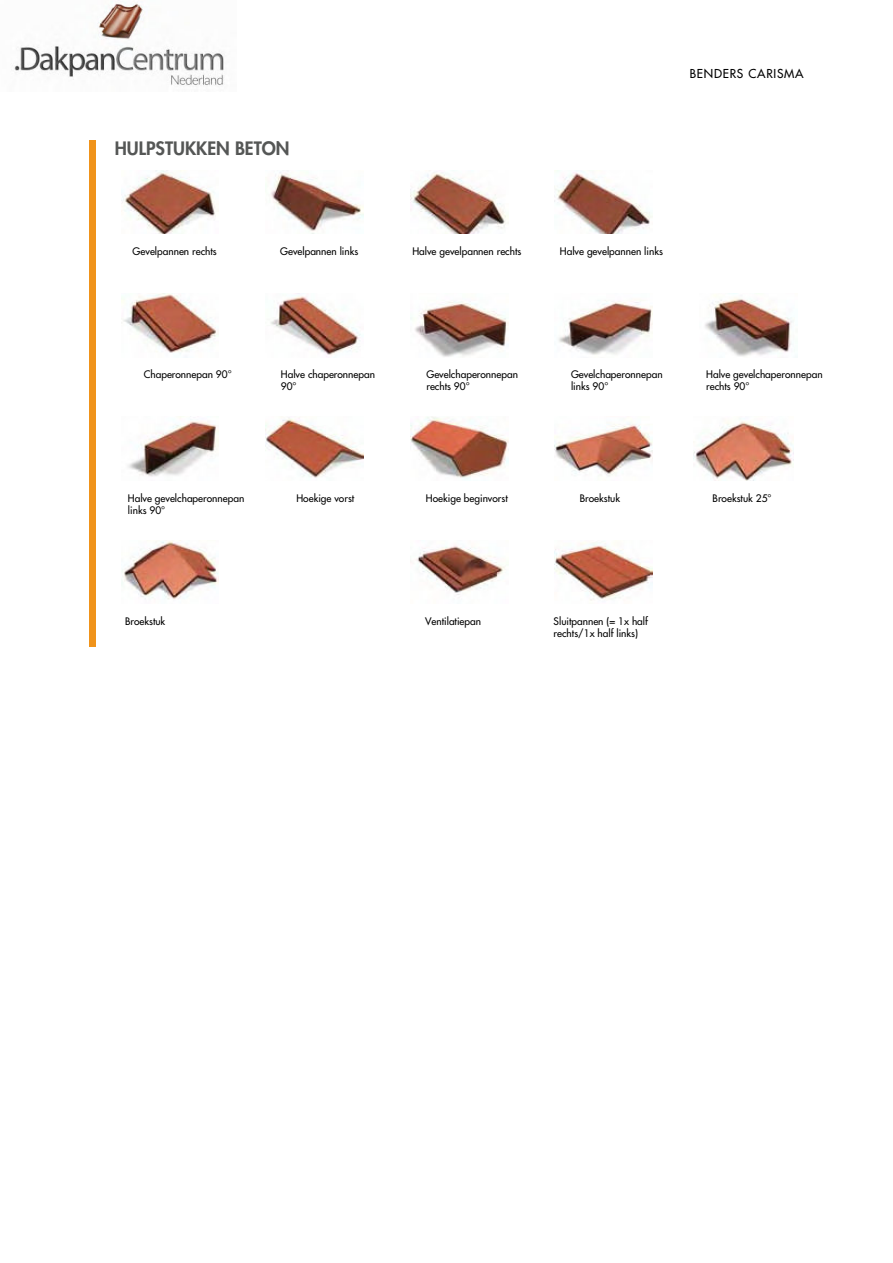
<style>
.page{position:relative;width:893px;height:1263px;background:#fff}
.page>*{position:absolute;margin:0;border:0;box-sizing:border-box;transform-origin:0 0}
.t1{font:800 18px "Futura Std";color:#555756}
.t2{font:500 12px "Futura Std";letter-spacing:.06em;color:#000}
.t3{font:500 10.2px "Futura Std";color:#000}
</style>
<div class="page">
<img style="left:410px;top:417px;width:98px;height:63px">
<img style="left:266px;top:418px;width:98px;height:60px">
<img style="left:128px;top:417px;width:91px;height:60px">
<img style="left:705px;top:293px;width:88px;height:64px">
<img style="left:558px;top:300px;width:95px;height:55px">
<img style="left:410px;top:301px;width:98px;height:56px">
<img style="left:270px;top:293px;width:91px;height:64px">
<img style="left:121px;top:293px;width:98px;height:61px">
<img style="left:555px;top:170px;width:98px;height:64px">
<img style="left:410px;top:172px;width:98px;height:62px">
<img style="left:271px;top:170px;width:93px;height:64px">
<img style="left:121px;top:170px;width:94px;height:64px">
<div style="left:89px;top:140px;width:7px;height:506px;background:#f0931a"></div>
<img style="left:555px;top:424px;width:98px;height:52px">
<img style="left:693px;top:421px;width:99px;height:59px">
<img style="left:121px;top:540px;width:98px;height:60px">
<img style="left:410px;top:545px;width:96px;height:50px">
<img style="left:555px;top:542px;width:98px;height:59px">
<img style="left:14px;top:1px;width:210px;height:85px">
<h1 class="t1" style="left:115px;top:141px;width:176px">HULPSTUKKEN BETON</h1>
<p class="t2" style="left:690px;top:67px;width:115px">BENDERS CARISMA</p>
<p class="t3" style="left:133px;top:246px;width:86px">Gevelpannen rechts</p>
<p class="t3" style="left:280px;top:246px;width:80px">Gevelpannen links</p>
<p class="t3" style="left:412px;top:246px;width:110px">Halve gevelpannen rechts</p>
<p class="t3" style="left:560px;top:246px;width:105px">Halve gevelpannen links</p>
<p class="t3" style="left:144px;top:369px;width:89px">Chaperonnepan 90°</p>
<p class="t3" style="left:706px;top:369px;width:118px">Halve gevelchaperonnepan</p>
<p class="t3" style="left:426px;top:381px;width:45px">rechts 90°</p>
<p class="t3" style="left:426px;top:369px;width:93px">Gevelchaperonnepan</p>
<p class="t3" style="left:281px;top:369px;width:96px">Halve chaperonnepan</p>
<p class="t3" style="left:571px;top:369px;width:93px">Gevelchaperonnepan</p>
<p class="t3" style="left:706px;top:381px;width:45px">rechts 90°</p>
<p class="t3" style="left:571px;top:381px;width:39px">links 90°</p>
<p class="t3" style="left:281px;top:381px;width:17px">90°</p>
<p class="t3" style="left:128px;top:493px;width:118px">Halve gevelchaperonnepan</p>
<p class="t3" style="left:128px;top:505px;width:39px">links 90°</p>
<p class="t3" style="left:125px;top:616px;width:42px">Broekstuk</p>
<p class="t3" style="left:296px;top:493px;width:59px">Hoekige vorst</p>
<p class="t3" style="left:426px;top:493px;width:83px">Hoekige beginvorst</p>
<p class="t3" style="left:580px;top:493px;width:42px">Broekstuk</p>
<p class="t3" style="left:713px;top:493px;width:60px">Broekstuk 25°</p>
<p class="t3" style="left:425px;top:616px;width:58px">Ventilatiepan</p>
<p class="t3" style="left:554px;top:616px;width:96px">Sluitpannen (= 1x half</p>
<p class="t3" style="left:554px;top:628px;width:86px">rechts/1x half links)</p>
</div>
